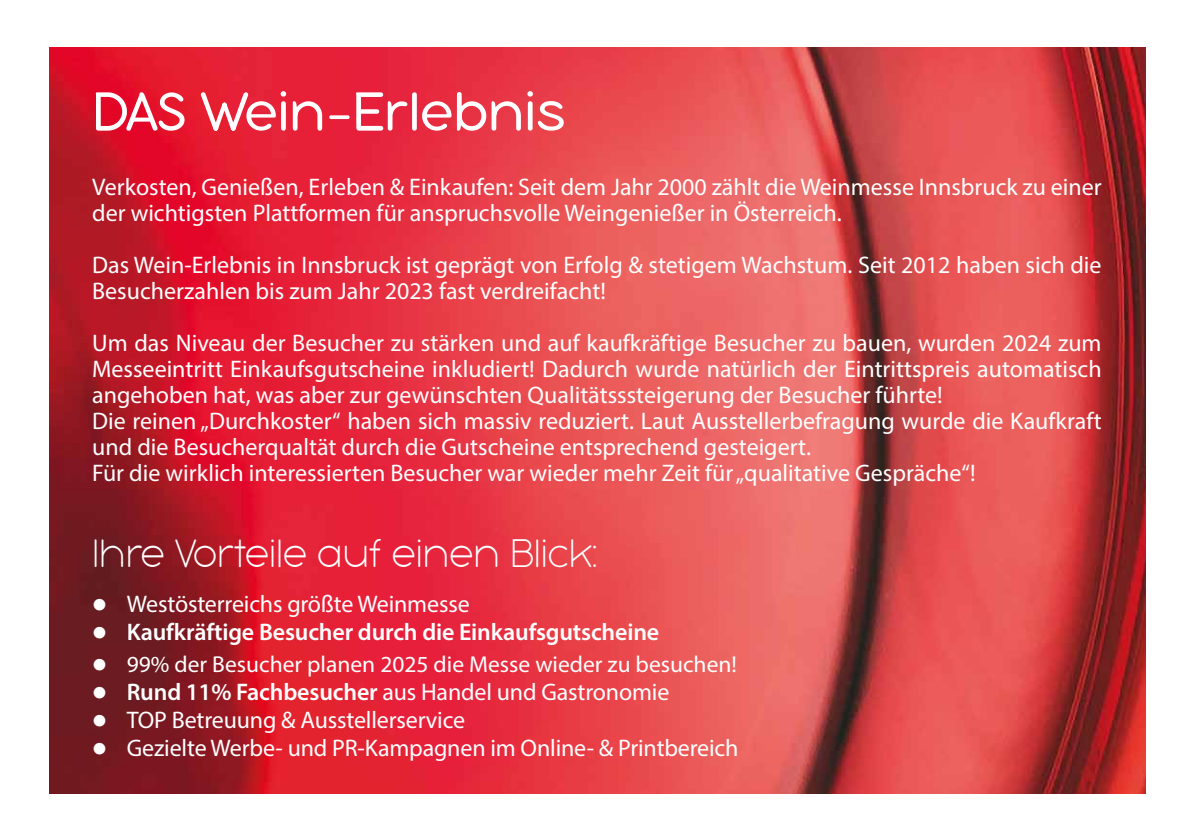
<style>
.page{position:relative;width:1191px;height:840px;background:#fff}
.page>*{position:absolute;margin:0;border:0;box-sizing:border-box;transform-origin:0 0}
.t1{font:300 60px "Bubbleboddy Neue Trial";color:#fff}
.t2{font:100 44px "Bubbleboddy Neue Trial";color:#fff}
.t3{font:24px/26px "Myriad Pro";color:#fff}
.t4{font:600 24px "Myriad Pro";letter-spacing:-.005em;color:#fff}
.t5{font:23px "Myriad Pro";color:#fff}
.s1{font-weight:600}
</style>
<div class="page">
<img style="left:49px;top:47px;width:1096px;height:746px">
<h1 class="t1" style="left:92px;top:79px;width:475px">DAS Wein-Erlebnis</h1>
<p class="t3" style="left:92px;top:173px;width:1011px">Verkosten, Genießen, Erleben &amp; Einkaufen: Seit dem Jahr 2000 zählt die Weinmesse Innsbruck zu einer der wichtigsten Plattformen für anspruchsvolle Weingenießer in Österreich.</p>
<p class="t3" style="left:92px;top:251px;width:1011px">Das Wein-Erlebnis in Innsbruck ist geprägt von Erfolg &amp; stetigem Wachstum. Seit 2012 haben sich die<br>Besucherzahlen bis zum Jahr 2023 fast verdreifacht!</p>
<p class="t3" style="left:92px;top:329px;width:1011px">Um das Niveau der Besucher zu stärken und auf kaufkräftige Besucher zu bauen, wurden 2024 zum Messeeintritt Einkaufsgutscheine inkludiert! Dadurch wurde natürlich der Eintrittspreis automatisch angehoben hat, was aber zur gewünschten Qualitätsssteigerung der Besucher führte!<br>Die reinen „Durchkoster“ haben sich massiv reduziert. Laut Ausstellerbefragung wurde die Kaufkraft und die Besucherqualtät durch die Gutscheine entsprechend gesteigert.<br>Für die wirklich interessierten Besucher war wieder mehr Zeit für „qualitative Gespräche“!</p>
<h2 class="t2" style="left:92px;top:530px;width:507px">Ihre Vorteile auf einen Blick:</h2>
<p class="t3" style="left:92px;top:590px;width:379px">● Westösterreichs größte Weinmesse</p>
<p class="t4" style="left:92px;top:616px;width:568px">● Kaufkräftige Besucher durch die Einkaufsgutscheine</p>
<p class="t5" style="left:92px;top:650px;width:646px">● 99% der Besucher planen 2025 die Messe wieder zu besuchen!</p>
<p class="t3" style="left:92px;top:678px;width:579px">● <span class="s1">Rund 11% Fachbesucher</span> aus Handel und Gastronomie</p>
<p class="t3" style="left:92px;top:706px;width:374px">● TOP Betreuung &amp; Ausstellerservice</p>
<p class="t3" style="left:92px;top:734px;width:648px">● Gezielte Werbe- und PR-Kampagnen im Online- &amp; Printbereich</p>
</div>
